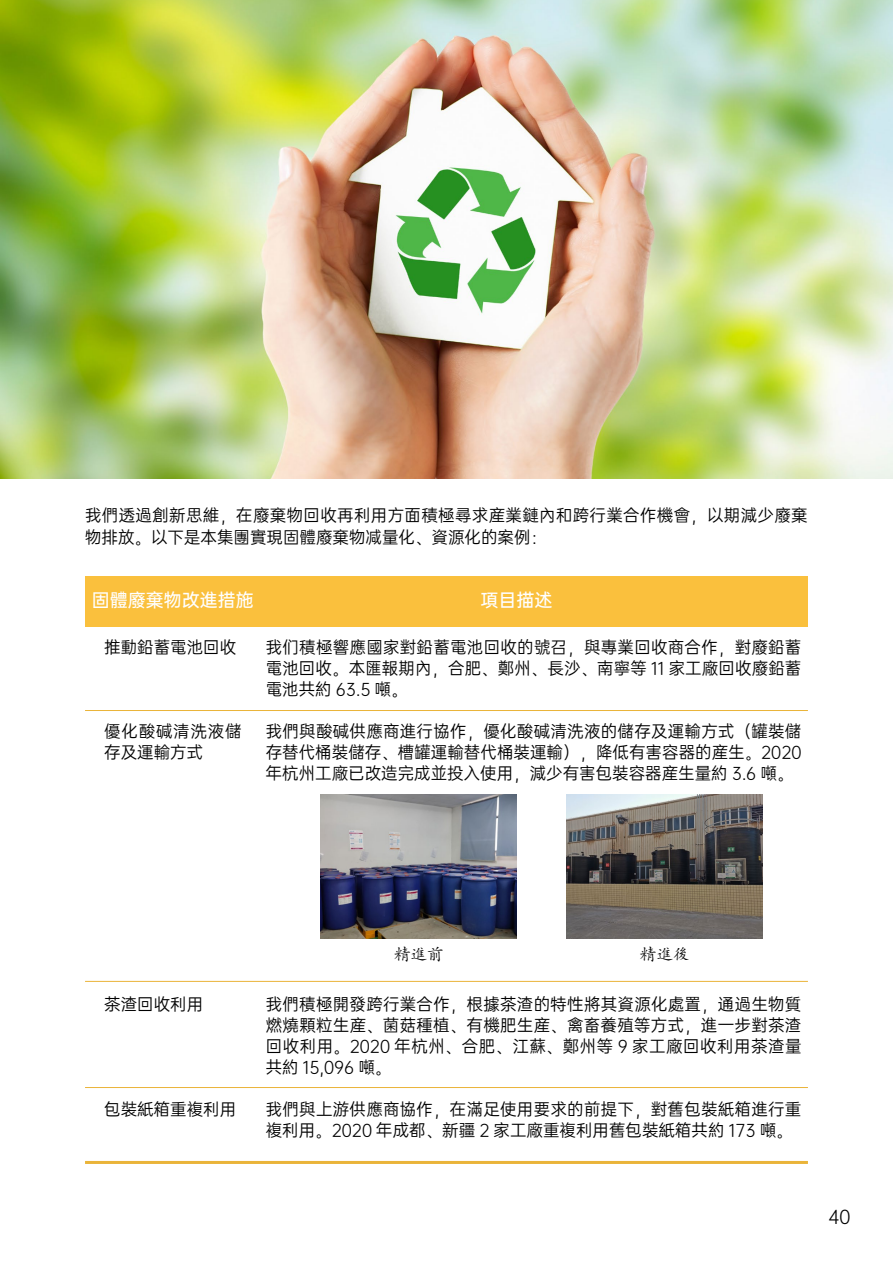
<style>
.page{position:relative;width:893px;height:1263px;background:#fff}
.page>*{position:absolute;margin:0;border:0;box-sizing:border-box;transform-origin:0 0}
.t1{font:18px "OPPO Sans M";color:#fff}
.t2{font:18px "OPPO Sans R";color:#000}
.t3{font:16.5px/21px "OPPO Sans R";letter-spacing:.005em;color:#000;text-align:justify}
.t4{font:16.5px/21px "OPPO Sans R";letter-spacing:.045em;color:#000}
.t5{font:16.5px "FZKTFW GB1 0";color:#000}
</style>
<div class="page">
<img style="left:321px;top:794px;width:196px;height:144px">
<img style="left:567px;top:794px;width:195px;height:144px">
<hr style="left:85px;top:710px;width:723px;height:1px;background:#eab439">
<hr style="left:85px;top:981px;width:723px;height:1px;background:#eab439">
<hr style="left:85px;top:1087px;width:723px;height:1px;background:#eab439">
<hr style="left:85px;top:1161px;width:723px;height:3px;background:#eab439">
<div style="left:85px;top:576px;width:723px;height:51px;background:#fac03d"></div>
<img style="left:0;top:0;width:893px;height:478px">
<p class="t3" style="left:85px;top:503px;width:724px;line-height:22.5px">我們透過創新思維，在廢棄物回收再利用方面積極尋求産業鏈內和跨行業合作機會，以期減少廢棄物排放。以下是本集團實現固體廢棄物减量化、資源化的案例：</p>
<p class="t1" style="left:92px;top:585px;width:164px">固體廢棄物改進措施</p>
<p class="t1" style="left:481px;top:585px;width:73px">項目描述</p>
<p class="t3" style="left:104px;top:636px;width:134px">推動鉛蓄電池回收</p>
<p class="t4" style="left:104px;top:720px;width:139px">優化酸碱清洗液儲存及運輸方式</p>
<p class="t3" style="left:266px;top:636px;width:537px">我们積極響應國家對鉛蓄電池回收的號召，與專業回收商合作，對廢鉛蓄電池回收。本匯報期內，合肥、鄭州、長沙、南寧等 11 家工廠回收廢鉛蓄電池共約 63.5 噸。</p>
<p class="t3" style="left:266px;top:720px;width:537px">我們與酸碱供應商進行協作，優化酸碱清洗液的儲存及運輸方式（罐裝儲存替代桶裝儲存、槽罐運輸替代桶裝運輸），降低有害容器的産生。2020年杭州工廠已改造完成並投入使用，減少有害包裝容器産生量約 3.6 噸。</p>
<p class="t3" style="left:104px;top:993px;width:100px">茶渣回收利用</p>
<p class="t3" style="left:104px;top:1098px;width:134px">包裝紙箱重複利用</p>
<p class="t5" style="left:394px;top:946px;width:51px">精进前</p>
<p class="t5" style="left:640px;top:946px;width:51px">精进后</p>
<p class="t3" style="left:266px;top:993px;width:537px">我們積極開發跨行業合作，根據茶渣的特性將其資源化處置，通過生物質燃燒顆粒生産、菌菇種植、有機肥生産、禽畜養殖等方式，進一步對茶渣回收利用。2020 年杭州、合肥、江蘇、鄭州等 9 家工廠回收利用茶渣量共約 15,096 噸。</p>
<p class="t3" style="left:266px;top:1098px;width:537px">我們與上游供應商協作，在滿足使用要求的前提下，對舊包裝紙箱進行重複利用。2020 年成都、新疆 2 家工廠重複利用舊包裝紙箱共約 173 噸。</p>
<p class="t2" style="left:828px;top:1203px;width:23px">40</p>
</div>
